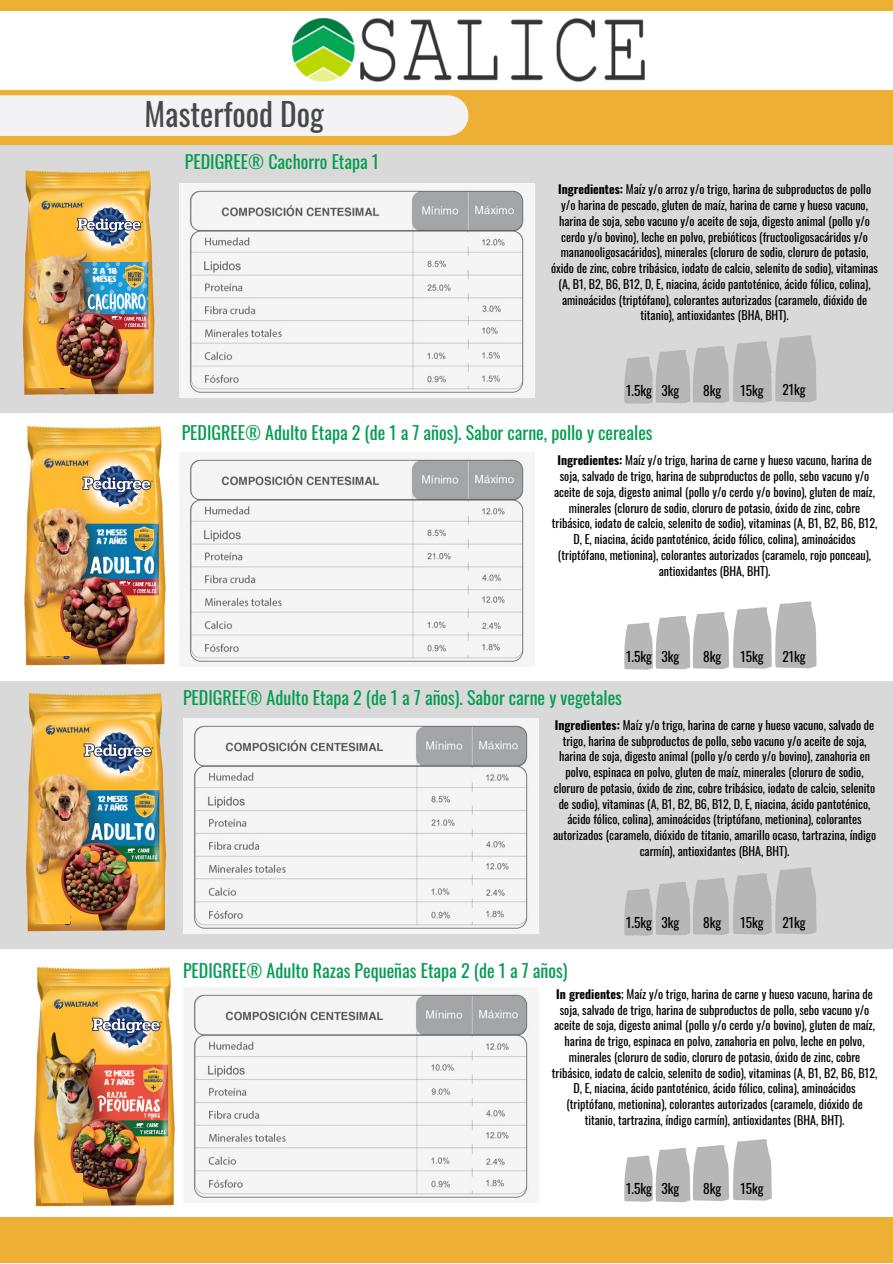
<style>
.page{position:relative;width:893px;height:1264px;background:#fff}
.page>*{position:absolute;margin:0;border:0;box-sizing:border-box;transform-origin:0 0}
.t1{font:31.35px "Oswald";color:#47484a}
.t2{font:18px "Oswald";color:#029c50}
.t3{font:13.35px "Oswald";color:#000}
.t4{font:12px/15.8px "Oswald";color:#000;text-align:center}
.s1{font-weight:700}
</style>
<div class="page">
<div style="left:0;top:0;width:892px;height:1262px;background:#edb034"></div>
<div style="left:0;top:11px;width:892px;height:78px;background:#fff"></div>
<div style="left:0;top:413px;width:892px;height:267px;background:#fff"></div>
<div style="left:0;top:681px;width:892px;height:267px;background:#d9d9d9"></div>
<div style="left:0;top:949px;width:892px;height:267px;background:#fff"></div>
<div style="left:0;top:145px;width:892px;height:267px;background:#d9d9d9"></div>
<div style="left:0;top:95px;width:468px;height:41px;background:#f3f3f5"></div>
<img style="left:292px;top:19px;width:352px;height:63px">
<img style="left:234px;top:991px;width:296px;height:211px">
<img style="left:225px;top:718px;width:313px;height:215px">
<img style="left:225px;top:456px;width:301px;height:210px">
<img style="left:211px;top:183px;width:323px;height:215px">
<img style="left:22px;top:170px;width:189px;height:228px">
<img style="left:25px;top:692px;width:200px;height:242px">
<img style="left:29px;top:366px;width:40px;height:21px">
<img style="left:35px;top:902px;width:34px;height:21px">
<img style="left:24px;top:425px;width:201px;height:241px">
<img style="left:31px;top:632px;width:39px;height:23px">
<img style="left:34px;top:966px;width:200px;height:241px">
<img style="left:42px;top:1173px;width:40px;height:29px">
<img style="left:624px;top:356px;width:29px;height:48px">
<img style="left:655px;top:350px;width:36px;height:54px">
<img style="left:693px;top:346px;width:36px;height:57px">
<img style="left:733px;top:341px;width:39px;height:62px">
<img style="left:775px;top:335px;width:42px;height:68px">
<img style="left:624px;top:622px;width:29px;height:48px">
<img style="left:655px;top:616px;width:36px;height:54px">
<img style="left:692px;top:612px;width:37px;height:57px">
<img style="left:733px;top:607px;width:39px;height:62px">
<img style="left:775px;top:601px;width:42px;height:68px">
<img style="left:624px;top:888px;width:29px;height:48px">
<img style="left:655px;top:882px;width:36px;height:54px">
<img style="left:693px;top:878px;width:36px;height:57px">
<img style="left:733px;top:873px;width:39px;height:62px">
<img style="left:775px;top:867px;width:42px;height:68px">
<img style="left:624px;top:1155px;width:29px;height:47px">
<img style="left:655px;top:1148px;width:36px;height:55px">
<img style="left:692px;top:1145px;width:37px;height:56px">
<img style="left:733px;top:1139px;width:39px;height:62px">
<h1 class="t1" style="left:144px;top:90px;width:181px">Masterfood Dog</h1>
<h2 class="t2" style="left:185px;top:148px;width:196px">PEDIGREE® Cachorro Etapa 1</h2>
<p class="t4" style="left:551px;top:181px;width:328px"><span class="s1">Ingredientes:</span> Maíz y/o arroz y/o trigo, harina de subproductos de pollo y/o harina de pescado, gluten de maíz, harina de carne y hueso vacuno, harina de soja, sebo vacuno y/o aceite de soja, digesto animal (pollo y/o cerdo y/o bovino), leche en polvo, prebióticos (fructooligosacáridos y/o mananooligosacáridos), minerales (cloruro de sodio, cloruro de potasio, óxido de zinc, cobre tribásico, iodato de calcio, selenito de sodio), vitaminas (A, B1, B2, B6, B12, D, E, niacina, ácido pantoténico, ácido fólico, colina), aminoácidos (triptófano), colorantes autorizados (caramelo, dióxido de titanio), antioxidantes (BHA, BHT).</p>
<p class="t3" style="left:626px;top:380px;width:55px">1.5kg 3kg</p>
<p class="t3" style="left:703px;top:380px;width:20px">8kg</p>
<p class="t3" style="left:740px;top:380px;width:25px">15kg</p>
<p class="t3" style="left:782px;top:379px;width:25px">21kg</p>
<h2 class="t2" style="left:182px;top:419px;width:472px">PEDIGREE® Adulto Etapa 2 (de 1 a 7 años). Sabor carne, pollo y cereales</h2>
<p class="t4" style="left:551px;top:452px;width:327px"><span class="s1">Ingredientes:</span> Maíz y/o trigo, harina de carne y hueso vacuno, harina de soja, salvado de trigo, harina de subproductos de pollo, sebo vacuno y/o aceite de soja, digesto animal (pollo y/o cerdo y/o bovino), gluten de maíz, minerales (cloruro de sodio, cloruro de potasio, óxido de zinc, cobre tribásico, iodato de calcio, selenito de sodio), vitaminas (A, B1, B2, B6, B12, D, E, niacina, ácido pantoténico, ácido fólico, colina), aminoácidos (triptófano, metionina), colorantes autorizados (caramelo, rojo ponceau), antioxidantes (BHA, BHT).</p>
<p class="t3" style="left:626px;top:646px;width:55px">1.5kg 3kg</p>
<p class="t3" style="left:703px;top:646px;width:20px">8kg</p>
<p class="t3" style="left:740px;top:646px;width:25px">15kg</p>
<p class="t3" style="left:782px;top:645px;width:25px">21kg</p>
<h2 class="t2" style="left:183px;top:683px;width:440px">PEDIGREE® Adulto Etapa 2 (de 1 a 7 años). Sabor carne y vegetales</h2>
<p class="t4" style="left:553px;top:716px;width:324px"><span class="s1">Ingredientes:</span> Maíz y/o trigo, harina de carne y hueso vacuno, salvado de trigo, harina de subproductos de pollo, sebo vacuno y/o aceite de soja, harina de soja, digesto animal (pollo y/o cerdo y/o bovino), zanahoria en polvo, espinaca en polvo, gluten de maíz, minerales (cloruro de sodio, cloruro de potasio, óxido de zinc, cobre tribásico, iodato de calcio, selenito de sodio), vitaminas (A, B1, B2, B6, B12, D, E, niacina, ácido pantoténico, ácido fólico, colina), aminoácidos (triptófano, metionina), colorantes autorizados (caramelo, dióxido de titanio, amarillo ocaso, tartrazina, índigo carmín), antioxidantes (BHA, BHT).</p>
<h2 class="t2" style="left:183px;top:956px;width:386px">PEDIGREE® Adulto Razas Pequeñas Etapa 2 (de 1 a 7 años)</h2>
<p class="t3" style="left:626px;top:912px;width:55px">1.5kg 3kg</p>
<p class="t3" style="left:703px;top:912px;width:20px">8kg</p>
<p class="t3" style="left:740px;top:912px;width:25px">15kg</p>
<p class="t3" style="left:782px;top:911px;width:25px">21kg</p>
<p class="t4" style="left:551px;top:985px;width:327px"><span class="s1">In gredientes</span>; Maíz y/o trigo, harina de carne y hueso vacuno, harina de soja, salvado de trigo, harina de subproductos de pollo, sebo vacuno y/o aceite de soja, digesto animal (pollo y/o cerdo y/o bovino), gluten de maíz, harina de trigo, espinaca en polvo, zanahoria en polvo, leche en polvo, minerales (cloruro de sodio, cloruro de potasio, óxido de zinc, cobre tribásico, iodato de calcio, selenito de sodio), vitaminas (A, B1, B2, B6, B12, D, E, niacina, ácido pantoténico, ácido fólico, colina), aminoácidos (triptófano, metionina), colorantes autorizados (caramelo, dióxido de titanio, tartrazina, índigo carmín), antioxidantes (BHA, BHT).</p>
<p class="t3" style="left:626px;top:1178px;width:55px">1.5kg 3kg</p>
<p class="t3" style="left:703px;top:1178px;width:20px">8kg</p>
<p class="t3" style="left:740px;top:1178px;width:25px">15kg</p>
</div>
